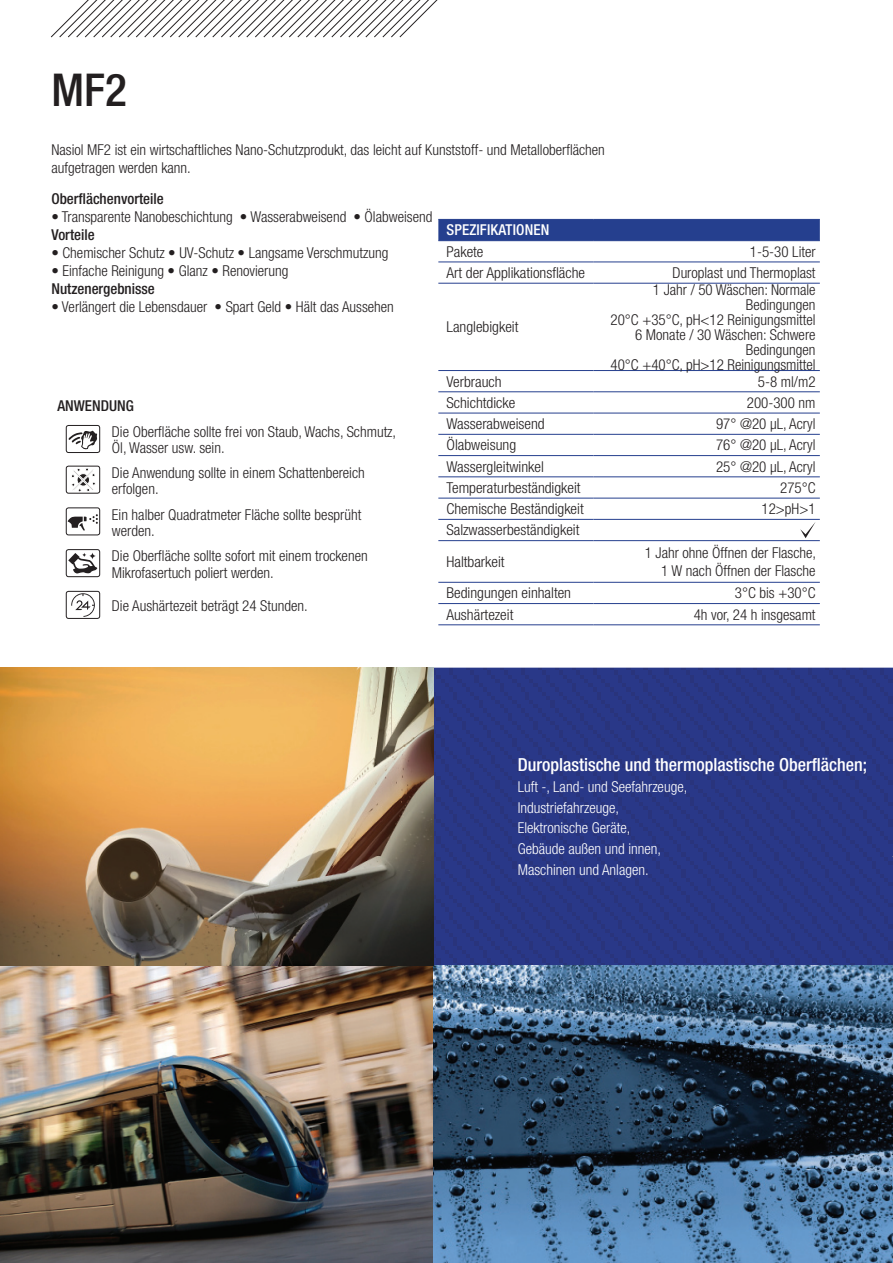
<style>
.page{position:relative;width:893px;height:1263px;background:#fff}
.page>*{position:absolute;margin:0;border:0;box-sizing:border-box;transform-origin:0 0}
.t1{font:500 condensed 45.3px "Helvetica Neue LT Pro";color:#231f20}
.t2{font:500 condensed 18px "Helvetica Neue LT Pro";color:#fff}
.t3{font:300 condensed 15px/15px "Helvetica Neue LT Pro";color:#231f20}
.t4{font:300 condensed 15px/20.7px "Helvetica Neue LT Pro";color:#fff}
.t5{font:500 condensed 15px "Helvetica Neue LT Pro";color:#231f20}
.t6{font:500 condensed 15px "Helvetica Neue LT Pro";letter-spacing:.01em;color:#fff}
</style>
<div class="page">
<img style="left:434px;top:668px;width:459px;height:297px">
<img style="left:0;top:965px;width:893px;height:298px">
<img style="left:0;top:668px;width:434px;height:297px">
<div style="left:438px;top:220px;width:382px;height:20px;background:#253f8e"></div>
<hr style="left:438px;top:219px;width:156px;height:1px;background:#253f8e">
<hr style="left:594px;top:219px;width:226px;height:1px;background:#253f8e">
<hr style="left:438px;top:240px;width:156px;height:1px;background:#253f8e">
<hr style="left:594px;top:240px;width:226px;height:1px;background:#253f8e">
<hr style="left:438px;top:262px;width:156px;height:1px;background:#253f8e">
<hr style="left:594px;top:262px;width:226px;height:1px;background:#253f8e">
<hr style="left:438px;top:283px;width:156px;height:1px;background:#253f8e">
<hr style="left:594px;top:283px;width:226px;height:1px;background:#253f8e">
<hr style="left:438px;top:370px;width:156px;height:1px;background:#253f8e">
<hr style="left:594px;top:370px;width:226px;height:1px;background:#253f8e">
<hr style="left:438px;top:391px;width:156px;height:1px;background:#253f8e">
<hr style="left:594px;top:391px;width:226px;height:1px;background:#253f8e">
<hr style="left:438px;top:413px;width:156px;height:1px;background:#253f8e">
<hr style="left:594px;top:413px;width:226px;height:1px;background:#253f8e">
<hr style="left:438px;top:434px;width:156px;height:1px;background:#253f8e">
<hr style="left:594px;top:434px;width:226px;height:1px;background:#253f8e">
<hr style="left:438px;top:455px;width:156px;height:1px;background:#253f8e">
<hr style="left:594px;top:455px;width:226px;height:1px;background:#253f8e">
<hr style="left:438px;top:477px;width:156px;height:1px;background:#253f8e">
<hr style="left:594px;top:477px;width:226px;height:1px;background:#253f8e">
<hr style="left:438px;top:498px;width:156px;height:1px;background:#253f8e">
<hr style="left:594px;top:498px;width:226px;height:1px;background:#253f8e">
<hr style="left:438px;top:519px;width:156px;height:1px;background:#253f8e">
<hr style="left:594px;top:519px;width:226px;height:1px;background:#253f8e">
<hr style="left:438px;top:540px;width:156px;height:1px;background:#253f8e">
<hr style="left:594px;top:540px;width:226px;height:1px;background:#253f8e">
<hr style="left:438px;top:582px;width:156px;height:1px;background:#253f8e">
<hr style="left:594px;top:582px;width:226px;height:1px;background:#253f8e">
<hr style="left:438px;top:603px;width:156px;height:1px;background:#253f8e">
<hr style="left:594px;top:603px;width:226px;height:1px;background:#253f8e">
<hr style="left:438px;top:624px;width:156px;height:1px;background:#253f8e">
<hr style="left:594px;top:624px;width:226px;height:1px;background:#253f8e">
<svg style="left:800px;top:522px;width:16px;height:16px"></svg>
<svg style="left:68px;top:430px;width:29px;height:20px"></svg>
<div style="left:66px;top:425px;width:34px;height:28px;border:1px solid #231f20;border-radius:2px"></div>
<svg style="left:71px;top:468px;width:25px;height:23px"></svg>
<div style="left:66px;top:466px;width:34px;height:27px;border:1px solid #231f20;border-radius:2px"></div>
<svg style="left:68px;top:514px;width:30px;height:17px"></svg>
<div style="left:66px;top:508px;width:34px;height:27px;border:1px solid #231f20;border-radius:2px"></div>
<svg style="left:68px;top:553px;width:29px;height:21px"></svg>
<div style="left:66px;top:549px;width:34px;height:28px;border:1px solid #231f20;border-radius:2px"></div>
<svg style="left:71px;top:593px;width:24px;height:24px"></svg>
<div style="left:66px;top:591px;width:34px;height:28px;border:1px solid #231f20;border-radius:2px"></div>
<svg style="left:51px;top:0;width:387px;height:38px"></svg>
<svg style="left:892px;top:667px;width:1px;height:191px"></svg>
<h1 class="t1" style="left:51px;top:63px;width:77px">MF2</h1>
<p class="t3" style="left:51px;top:141px;width:555px;line-height:18px">Nasiol MF2 ist ein wirtschaftliches Nano-Schutzprodukt, das leicht auf Kunststoff- und Metalloberflächen aufgetragen werden kann.</p>
<p class="t5" style="left:51px;top:190px;width:114px">Oberflächenvorteile</p>
<p class="t3" style="left:51px;top:209px;width:382px">• Transparente Nanobeschichtung • Wasserabweisend • Ölabweisend</p>
<p class="t5" style="left:51px;top:226px;width:45px">Vorteile</p>
<p class="t3" style="left:51px;top:245px;width:339px">• Chemischer Schutz • UV-Schutz • Langsame Verschmutzung</p>
<p class="t3" style="left:51px;top:263px;width:238px">• Einfache Reinigung • Glanz • Renovierung</p>
<p class="t5" style="left:51px;top:280px;width:105px">Nutzenergebnisse</p>
<p class="t3" style="left:51px;top:299px;width:344px">• Verlängert die Lebensdauer • Spart Geld • Hält das Aussehen</p>
<p class="t6" style="left:446px;top:221px;width:104px">SPEZIFIKATIONEN</p>
<p class="t3" style="left:446px;top:244px;width:39px">Pakete</p>
<p class="t3" style="left:750px;top:244px;width:67px">1-5-30 Liter</p>
<p class="t3" style="left:446px;top:265px;width:140px">Art der Applikationsfläche</p>
<p class="t3" style="left:673px;top:265px;width:144px">Duroplast und Thermoplast</p>
<p class="t3" style="left:610px;top:282px;width:207px;text-align:right">1 Jahr / 50 Wäschen: Normale<br>Bedingungen<br>20°C +35°C, pH&lt;12 Reinigungsmittel<br>6 Monate / 30 Wäschen: Schwere<br>Bedingungen<br>40°C +40°C, pH&gt;12 Reinigungsmittel</p>
<p class="t3" style="left:446px;top:319px;width:73px">Langlebigkeit</p>
<p class="t5" style="left:57px;top:396px;width:78px">ANWENDUNG</p>
<p class="t3" style="left:112px;top:423px;width:286px;line-height:16.5px">Die Oberfläche sollte frei von Staub, Wachs, Schmutz,<br>Öl, Wasser usw. sein.</p>
<p class="t3" style="left:112px;top:464px;width:254px;line-height:16.5px">Die Anwendung sollte in einem Schattenbereich erfolgen.</p>
<p class="t3" style="left:112px;top:506px;width:251px;line-height:16.5px">Ein halber Quadratmeter Fläche sollte besprüht werden.</p>
<p class="t3" style="left:112px;top:548px;width:257px;line-height:16.5px">Die Oberfläche sollte sofort mit einem trockenen<br>Mikrofasertuch poliert werden.</p>
<p class="t3" style="left:112px;top:598px;width:197px">Die Aushärtezeit beträgt 24 Stunden.</p>
<p class="t3" style="left:446px;top:374px;width:57px">Verbrauch</p>
<p class="t3" style="left:758px;top:374px;width:59px">5-8 ml/m2</p>
<p class="t3" style="left:446px;top:395px;width:70px">Schichtdicke</p>
<p class="t3" style="left:747px;top:395px;width:70px">200-300 nm</p>
<p class="t3" style="left:446px;top:416px;width:100px">Wasserabweisend</p>
<p class="t3" style="left:716px;top:416px;width:101px">97° @20 μL, Acryl</p>
<p class="t3" style="left:446px;top:437px;width:71px">Ölabweisung</p>
<p class="t3" style="left:716px;top:437px;width:101px">76° @20 μL, Acryl</p>
<p class="t3" style="left:446px;top:459px;width:99px">Wassergleitwinkel</p>
<p class="t3" style="left:716px;top:459px;width:101px">25° @20 μL, Acryl</p>
<p class="t3" style="left:446px;top:480px;width:136px">Temperaturbeständigkeit</p>
<p class="t3" style="left:780px;top:480px;width:37px">275°C</p>
<p class="t3" style="left:446px;top:501px;width:139px">Chemische Beständigkeit</p>
<p class="t3" style="left:761px;top:501px;width:56px">12&gt;pH&gt;1</p>
<p class="t3" style="left:446px;top:514px;width:134px;line-height:31.5px">Salzwasserbeständigkeit<br>Haltbarkeit</p>
<p class="t3" style="left:645px;top:543px;width:173px;line-height:18px;text-align:right">1 Jahr ohne Öffnen der Flasche,<br>1 W nach Öffnen der Flasche</p>
<p class="t3" style="left:446px;top:585px;width:126px">Bedingungen einhalten</p>
<p class="t3" style="left:735px;top:585px;width:82px">3°C bis +30°C</p>
<p class="t3" style="left:446px;top:607px;width:68px">Aushärtezeit</p>
<p class="t3" style="left:694px;top:607px;width:123px">4h vor, 24 h insgesamt</p>
<p class="t2" style="left:518px;top:754px;width:351px">Duroplastische und thermoplastische Oberflächen;</p>
<p class="t4" style="left:518px;top:776px;width:171px">Luft -, Land- und Seefahrzeuge,<br>Industriefahrzeuge,<br>Elektronische Geräte,<br>Gebäude außen und innen,<br>Maschinen und Anlagen.</p>
</div>
